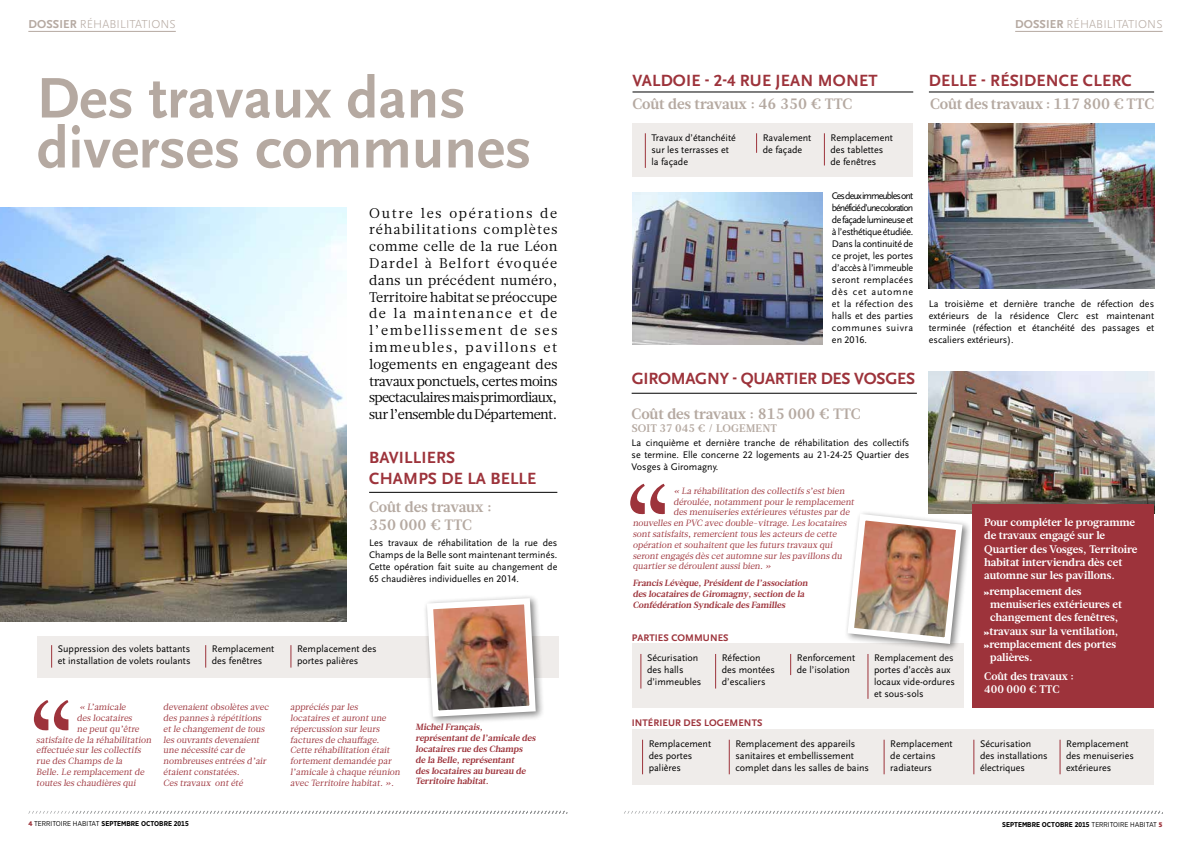
<style>
.page{position:relative;width:1191px;height:842px;background:#fff}
.page>*{position:absolute;margin:0;border:0;box-sizing:border-box;transform-origin:0 0}
.t1{font:700 59.7px/50px "Scala Sans Pro";color:#b5a9a1}
.t2{font:700 17px/20.4px "Scala Sans Pro";letter-spacing:.01em;color:#9d333b}
.t3{font:700 17px "Scala Sans Pro";letter-spacing:-.015em;color:#9d333b}
.t4{font:700 15px/18px "Glosa";color:#b5a9a1}
.t5{font:14px/16.8px "Glosa";letter-spacing:-.05em;color:#000;text-align:justify}
.t6{font:300 12px "Scala Sans Pro";letter-spacing:.01em;color:#b5a9a1}
.t7{font:700 11px/13.2px "Glosa";letter-spacing:-.01em;color:#fff}
.t8{font:700 11px "Glosa";letter-spacing:.015em;color:#b5a9a1}
.t9{font:10px/12px "Scala Sans Pro";color:#000}
.t10{font:700 10px "Scala Sans Pro";letter-spacing:.01em;color:#9d333b}
.t11{font:9px/10.8px "Glosa";color:#9d333b}
.t12{font:700 9px/10.8px "Glosa";color:#9d333b}
.t13{font:700 7px "Gotham Narrow";color:#000}
.s1{font-weight:700}
.s2{font-family:"Scala Sans Pro";font-weight:900;font-size:8px}
.s3{font-family:"Scala Sans Pro";font-weight:900;color:#9d333b}
.s4{font-weight:400}
</style>
<div class="page">
<hr style="left:28px;top:31px;width:148px;height:1px;background:#b5a9a1">
<hr style="left:1015px;top:31px;width:147px;height:1px;background:#b5a9a1">
<img style="left:0;top:207px;width:347px;height:414px">
<div style="left:37px;top:636px;width:521px;height:42px;background:#efecea"></div>
<div style="left:423px;top:594px;width:122px;height:132px;background:#000;opacity:.5"></div>
<img style="left:424px;top:595px;width:115px;height:125px">
<img style="left:929px;top:371px;width:225px;height:142px">
<div style="left:631px;top:643px;width:332px;height:65px;background:#efecea"></div>
<div style="left:631px;top:729px;width:522px;height:56px;background:#efecea"></div>
<img style="left:929px;top:123px;width:225px;height:165px">
<img style="left:632px;top:193px;width:190px;height:151px">
<div style="left:972px;top:504px;width:182px;height:203px;background:#9d333b"></div>
<div style="left:843px;top:510px;width:128px;height:143px;background:#000;opacity:.5"></div>
<img style="left:844px;top:511px;width:121px;height:136px">
<svg style="left:51px;top:645px;width:1px;height:23px"></svg>
<svg style="left:34px;top:700px;width:34px;height:31px"></svg>
<svg style="left:630px;top:484px;width:35px;height:31px"></svg>
<hr style="left:631px;top:393px;width:286px;height:1px;background:#000">
<hr style="left:642px;top:740px;width:1px;height:34px;background:#9d333b">
<hr style="left:640px;top:654px;width:1px;height:34px;background:#9d333b">
<hr style="left:715px;top:654px;width:1px;height:34px;background:#9d333b">
<svg style="left:790px;top:654px;width:1px;height:21px"></svg>
<hr style="left:867px;top:654px;width:1px;height:45px;background:#9d333b">
<hr style="left:1059px;top:740px;width:1px;height:34px;background:#9d333b">
<hr style="left:973px;top:740px;width:1px;height:34px;background:#9d333b">
<hr style="left:883px;top:740px;width:1px;height:34px;background:#9d333b">
<hr style="left:729px;top:740px;width:1px;height:34px;background:#9d333b">
<hr style="left:632px;top:92px;width:281px;height:1px;background:#000">
<hr style="left:929px;top:92px;width:225px;height:1px;background:#000">
<div style="left:632px;top:123px;width:281px;height:54px;background:#efecea"></div>
<hr style="left:824px;top:133px;width:1px;height:32px;background:#9d333b">
<svg style="left:756px;top:133px;width:1px;height:20px"></svg>
<hr style="left:645px;top:133px;width:1px;height:35px;background:#9d333b">
<svg style="left:290px;top:645px;width:1px;height:23px"></svg>
<svg style="left:205px;top:645px;width:1px;height:23px"></svg>
<hr style="left:369px;top:492px;width:188px;height:1px;background:#000">
<svg style="left:28px;top:811px;width:539px;height:3px"></svg>
<svg style="left:624px;top:811px;width:538px;height:3px"></svg>
<p class="t6" style="left:28px;top:18px;width:149px"><span class="s1">DOSSIER</span> RÉHABILITATIONS</p>
<p class="t6" style="left:1015px;top:18px;width:149px"><span class="s1">DOSSIER</span> RÉHABILITATIONS</p>
<h1 class="t1" style="left:37px;top:73px;width:496px">Des travaux dans diverses communes</h1>
<p class="t5" style="left:369px;top:204px;width:190px">Outre les opérations de réhabilitations complètes comme celle de la rue Léon Dardel à Belfort évoquée dans un précédent numéro, Territoire habitat se préoccupe de la maintenance et de l’embellissement de ses immeubles, pavillons et logements en engageant des travaux ponctuels, certes moins spectaculaires mais primordiaux, sur l’ensemble du Département.</p>
<h2 class="t2" style="left:369px;top:448px;width:169px">BAVILLIERS<br>CHAMPS DE LA BELLE</h2>
<h3 class="t4" style="left:369px;top:498px;width:124px">Coût des travaux :<br>350 000 € TTC</h3>
<p class="t9" style="left:369px;top:537px;width:190px;text-align:justify">Les travaux de réhabilitation de la rue des Champs de la Belle sont maintenant terminés.<br>Cette opération fait suite au changement de 65 chaudières individuelles en 2014.</p>
<p class="t9" style="left:58px;top:643px;width:134px">Suppression des volets battants et installation de volets roulants</p>
<p class="t11" style="left:79px;top:702px;width:50px">« L’amicale</p>
<p class="t11" style="left:77px;top:712px;width:58px">des locataires</p>
<p class="t11" style="left:77px;top:723px;width:65px">ne peut qu’être</p>
<p class="t11" style="left:36px;top:734px;width:118px">satisfaite de la réhabilitation</p>
<p class="t11" style="left:36px;top:745px;width:108px">effectuée sur les collectifs</p>
<p class="t11" style="left:36px;top:756px;width:89px">rue des Champs de la</p>
<p class="t11" style="left:36px;top:766px;width:111px">Belle.Le remplacement de</p>
<p class="t11" style="left:36px;top:777px;width:103px">toutes les chaudières qui</p>
<p class="t9" style="left:212px;top:643px;width:64px">Remplacement des fenêtres</p>
<p class="t9" style="left:297px;top:643px;width:81px">Remplacement des portes palières</p>
<p class="t11" style="left:163px;top:702px;width:108px">devenaient obsolètes avec des pannes à répétitions et le changement de tous les ouvrants devenaient une nécessité car de nombreuses entrées d’air étaient constatées.<br>Ces travaux ont été</p>
<p class="t11" style="left:290px;top:702px;width:113px">appréciés par les locataires et auront une répercussion sur leurs factures de chauffage.<br>Cette réhabilitation était fortement demandée par l’amicale à chaque réunion avec Territoire habitat. ».</p>
<p class="t12" style="left:415px;top:722px;width:123px">MichelFrançais, représentant de l’amicale des locataires rue des Champs de la Belle,représentant<br>des locataires au bureau de<br>Territoire habitat.</p>
<h2 class="t2" style="left:632px;top:70px;width:247px">VALDOIE - 2-4 RUE JEAN MONET</h2>
<h2 class="t2" style="left:929px;top:70px;width:204px">DELLE - RÉSIDENCE CLERC</h2>
<h3 class="t4" style="left:632px;top:95px;width:221px">Coût des travaux : 46 350 € TTC</h3>
<h3 class="t4" style="left:930px;top:95px;width:225px">Coût des travaux : 117 800 € TTC</h3>
<p class="t9" style="left:651px;top:131px;width:86px">Travaux d’étanchéité sur les terrasses et la façade</p>
<p class="t9" style="left:762px;top:131px;width:50px">Ravalement de façade</p>
<p class="t9" style="left:830px;top:131px;width:64px">Remplacement des tablettes de fenêtres</p>
<p class="t9" style="left:832px;top:190px;width:83px;text-align:justify">Ces deux immeubles ont bénéficié d’une coloration de façade lumineuse et à l’esthétique étudiée.<br>Dans la continuité de ce projet, les portes d’accès à l’immeuble seront remplacées dès cet automne et la réfection des halls et des parties communes suivra en 2016.</p>
<h2 class="t3" style="left:632px;top:368px;width:285px">GIROMAGNY - QUARTIER DES VOSGES</h2>
<h3 class="t4" style="left:631px;top:405px;width:230px">Coût des travaux : 815 000 € TTC</h3>
<p class="t8" style="left:631px;top:421px;width:147px">SOIT 37 045 € / LOGEMENT</p>
<p class="t9" style="left:631px;top:437px;width:279px;text-align:justify">La cinquième et dernière tranche de réhabilitation des collectifs se termine. Elle concerne 22 logements au 21-24-25 Quartier des Vosges à Giromagny.</p>
<p class="t9" style="left:929px;top:298px;width:227px;text-align:justify">La troisième et dernière tranche de réfection des extérieurs de la résidence Clerc est maintenant terminée (réfection et étanchéité des passages et escaliers extérieurs).</p>
<p class="t11" style="left:673px;top:485px;width:174px">« La réhabilitation des collectifs s’est bien</p>
<p class="t11" style="left:673px;top:496px;width:184px">déroulée,notamment pour le remplacement</p>
<p class="t11" style="left:673px;top:507px;width:180px">des menuiseries extérieures vétustes par de</p>
<p class="t11" style="left:633px;top:518px;width:217px">nouvelles en PVC avec double-vitrage.Les locataires</p>
<p class="t11" style="left:633px;top:529px;width:207px">sont satisfaits,remercient tous les acteurs de cette</p>
<p class="t11" style="left:633px;top:539px;width:203px">opération et souhaitent que les futurs travaux qui</p>
<p class="t11" style="left:633px;top:550px;width:213px">seront engagés dès cet automne sur les pavillons du</p>
<p class="t11" style="left:633px;top:561px;width:142px">quartier se déroulent aussibien. »</p>
<p class="t12" style="left:633px;top:577px;width:178px">Francis Lévèque,Président de l’association des locataires de Giromagny,section de la<br>Confédération Syndicale des Familles</p>
<p class="t10" style="left:631px;top:631px;width:98px">PARTIES COMMUNES</p>
<p class="t9" style="left:647px;top:652px;width:56px">Sécurisation des halls d’immeubles</p>
<p class="t9" style="left:722px;top:652px;width:55px">Réfection des montées d’escaliers</p>
<p class="t9" style="left:797px;top:652px;width:60px">Renforcement de l’isolation</p>
<p class="t9" style="left:874px;top:652px;width:82px">Remplacement des portes d’accès aux locaux vide-ordures et sous-sols</p>
<p class="t10" style="left:631px;top:717px;width:132px">INTÉRIEUR DES LOGEMENTS</p>
<p class="t9" style="left:649px;top:738px;width:64px">Remplacement des portes palières</p>
<p class="t9" style="left:735px;top:738px;width:135px">Remplacement des appareils sanitaires et embellissement complet dans les salles de bains</p>
<p class="t9" style="left:890px;top:738px;width:64px">Remplacement de certains radiateurs</p>
<p class="t7" style="left:984px;top:516px;width:155px">Pour compléter le programme de travaux engagé sur le<br>Quartier des Vosges, Territoire habitat interviendra dès cet automne sur les pavillons.</p>
<p class="t7" style="left:984px;top:585px;width:99px"><span class="s2">»</span>remplacement des</p>
<p class="t7" style="left:990px;top:598px;width:133px">menuiseries extérieures et</p>
<p class="t7" style="left:990px;top:611px;width:130px">changement des fenêtres,</p>
<p class="t7" style="left:984px;top:624px;width:136px"><span class="s2">»</span>travaux sur la ventilation,</p>
<p class="t7" style="left:984px;top:637px;width:133px"><span class="s2">»</span>remplacement des portes</p>
<p class="t7" style="left:990px;top:651px;width:44px">palières.</p>
<p class="t7" style="left:984px;top:670px;width:91px">Coût des travaux :<br>400 000 € TTC</p>
<p class="t9" style="left:980px;top:738px;width:69px">Sécurisation des installations électriques</p>
<p class="t9" style="left:1066px;top:738px;width:69px">Remplacement des menuiseries extérieures</p>
<p class="t13" style="left:28px;top:819px;width:162px"><span class="s3">4</span> <span class="s4">TERRITOIRE HABITAT</span> SEPTEMBRE OCTOBRE 2015</p>
<p class="t13" style="left:1002px;top:820px;width:162px">SEPTEMBRE OCTOBRE 2015 <span class="s4">TERRITOIRE HABITAT</span> <span class="s3">5</span></p>
</div>
